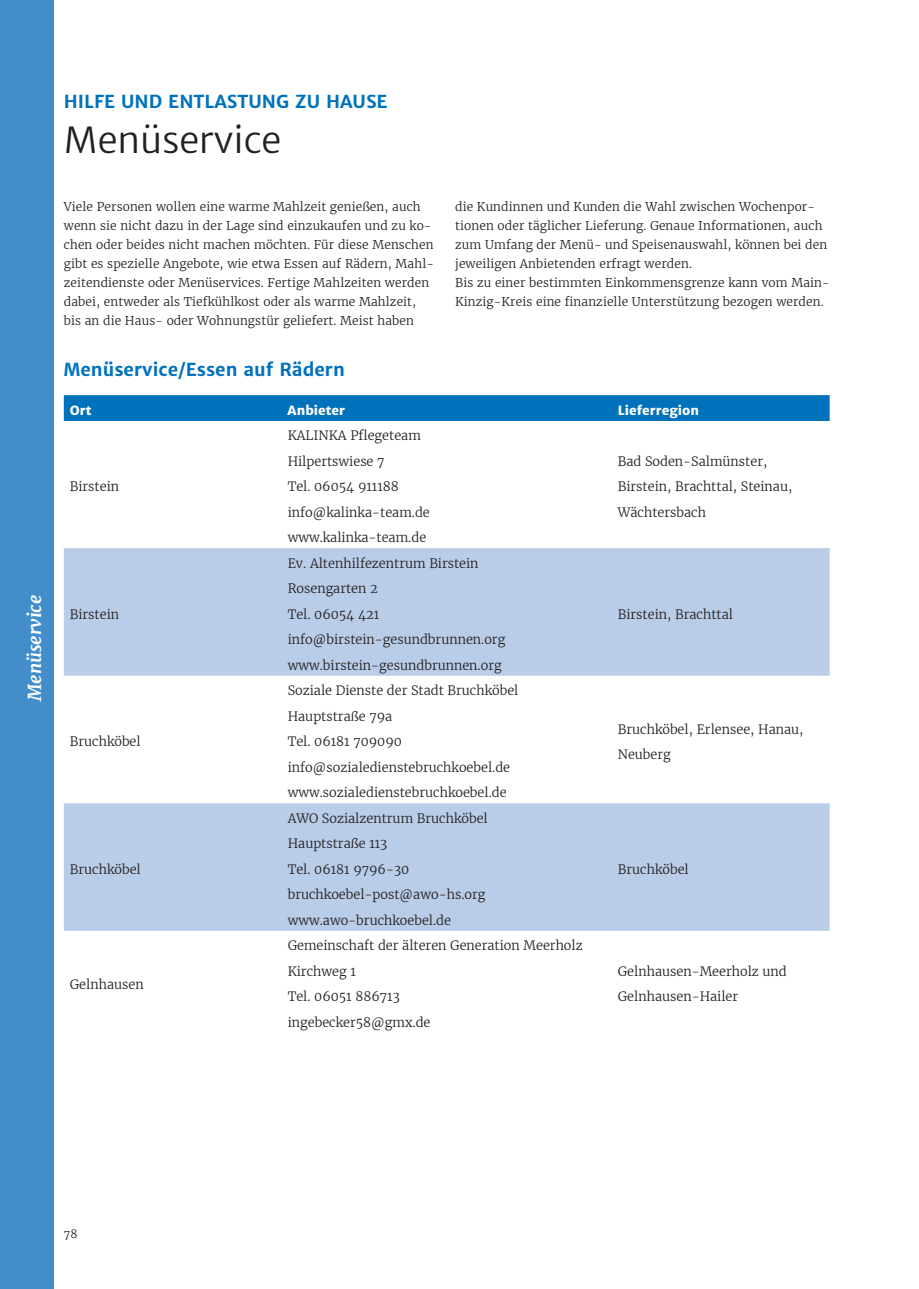
<style>
.page{position:relative;width:919px;height:1289px;background:#fff}
.page>*{position:absolute;margin:0;border:0;box-sizing:border-box;transform-origin:0 0}
.t1{font:300 36px "Merriweather Sans";color:#231f20}
.t2{font:700 18px "Merriweather Sans";color:#0072bc}
.t3{font:italic 700 18px "Merriweather";color:#fff}
.t4{font:300 12.75px/25.5px "Merriweather";color:#231f20}
.t5{font:800 12.75px "Merriweather Sans";color:#fff}
.t6{font:300 12px/19.2px "Merriweather";letter-spacing:.01em;color:#231f20}
.t7{font:300 11.25px "Merriweather";color:#231f20}
</style>
<div class="page">
<div style="left:64px;top:395px;width:765px;height:26px;background:#0072bc"></div>
<svg style="left:64px;top:548px;width:765px;height:382px;fill:#b9cce8"></svg>
<div style="left:0;top:0;width:53px;height:1288px;background:#448dcb"></div>
<h2 class="t3" style="left:22px;top:701px;width:108px;rotate:-90deg">Menüservice</h2>
<h2 class="t2" style="left:64px;top:90px;width:325px">HILFE UND ENTLASTUNG ZU HAUSE</h2>
<h1 class="t1" style="left:64px;top:117px;width:219px">Menüservice</h1>
<p class="t6" style="left:64px;top:196px;width:371px">Viele Personen wollen eine warme Mahlzeit genießen, auch wenn sie nicht dazu in der Lage sind einzukaufen und zu ko&shy;chen oder beides nicht machen möchten. Für diese Menschen gibt es spezielle Angebote, wie etwa Essen auf Rädern, Mahl&shy;zeitendienste oder Menüservices. Fertige Mahlzeiten werden dabei, entweder als Tiefkühlkost oder als warme Mahlzeit, bis an die Haus- oder Wohnungstür geliefert. Meist haben</p>
<p class="t6" style="left:455px;top:196px;width:376px">die Kundinnen und Kunden die Wahl zwischen Wochenpor&shy;tionen oder täglicher Lieferung. Genaue Informationen, auch zum Umfang der Menü- und Speisenauswahl, können bei den jeweiligen Anbietenden erfragt werden.<br>Bis zu einer bestimmten Einkommensgrenze kann vom Main-Kinzig-Kreis eine finanzielle Unterstützung bezogen werden.</p>
<h2 class="t2" style="left:64px;top:358px;width:283px">Menüservice/Essen auf Rädern</h2>
<p class="t5" style="left:70px;top:401px;width:23px">Ort</p>
<p class="t5" style="left:287px;top:401px;width:59px">Anbieter</p>
<p class="t5" style="left:617px;top:401px;width:83px">Lieferregion</p>
<p class="t4" style="left:70px;top:473px;width:51px">Birstein</p>
<p class="t4" style="left:70px;top:601px;width:51px">Birstein</p>
<p class="t4" style="left:70px;top:728px;width:72px">Bruchköbel</p>
<p class="t4" style="left:70px;top:856px;width:72px">Bruchköbel</p>
<p class="t4" style="left:70px;top:971px;width:75px">Gelnhausen</p>
<p class="t4" style="left:287px;top:422px;width:144px">KALINKA Pflegeteam<br>Hilpertswiese 7<br>Tel. 06054 911188 info@kalinka-team.de www.kalinka-team.de</p>
<p class="t4" style="left:288px;top:550px;width:219px">Ev. Altenhilfezentrum Birstein<br>Rosengarten 2<br>Tel. 06054 421 info@birstein-gesundbrunnen.org www.birstein-gesundbrunnen.org</p>
<p class="t4" style="left:288px;top:677px;width:232px">Soziale Dienste der Stadt Bruchköbel<br>Hauptstraße 79a<br>Tel. 06181 709090 info@sozialedienstebruchkoebel.de www.sozialedienstebruchkoebel.de</p>
<p class="t4" style="left:288px;top:805px;width:201px">AWO Sozialzentrum Bruchköbel<br>Hauptstraße 113<br>Tel. 06181 9796-30 bruchkoebel-post@awo-hs.org www.awo-bruchkoebel.de</p>
<p class="t4" style="left:288px;top:932px;width:296px">Gemeinschaft der älteren Generation Meerholz<br>Kirchweg 1<br>Tel. 06051 886713<br>ingebecker58@gmx.de</p>
<p class="t4" style="left:617px;top:448px;width:176px">Bad Soden-Salmünster,<br>Birstein, Brachttal, Steinau,<br>Wächtersbach</p>
<p class="t4" style="left:617px;top:601px;width:117px">Birstein, Brachttal</p>
<p class="t4" style="left:617px;top:716px;width:187px">Bruchköbel, Erlensee, Hanau,<br>Neuberg</p>
<p class="t4" style="left:617px;top:856px;width:72px">Bruchköbel</p>
<p class="t4" style="left:618px;top:958px;width:170px">Gelnhausen-Meerholz und<br>Gelnhausen-Hailer</p>
<p class="t7" style="left:64px;top:1226px;width:15px">78</p>
</div>
